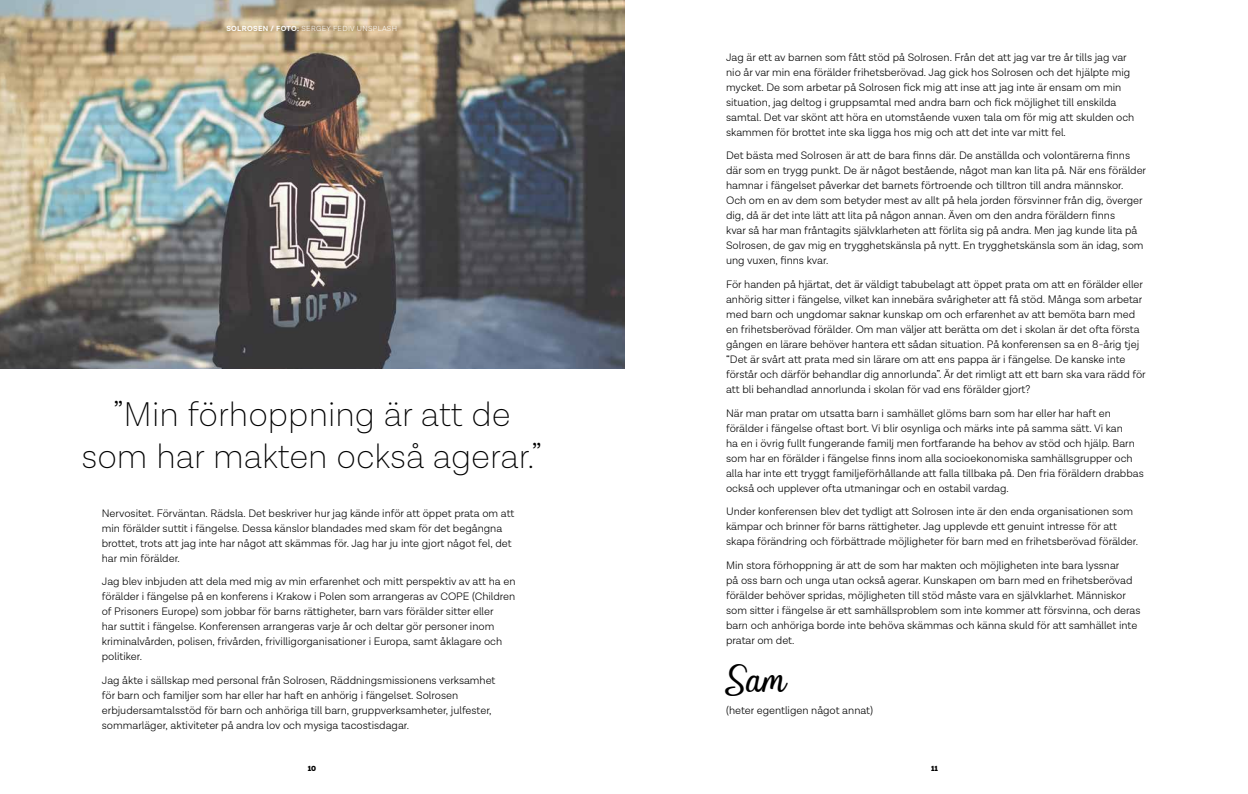
<style>
.page{position:relative;width:1248px;height:794px;background:#fff}
.page>*{position:absolute;margin:0;border:0;box-sizing:border-box;transform-origin:0 0}
.t1{font:300 expanded 35px/42px "Lota Grotesque";color:#000;text-align:center}
.t2{font:32px "Charline";color:#000}
.t3{font:300 11px/15px "Lota Grotesque";color:#000}
.t4{font:300 7.5px "Lota Grotesque";letter-spacing:.04em;color:#fff}
.t5{font:900 7.5px "Lota Grotesque";color:#000}
.s1{font-weight:700}
.s2{font-weight:600}
</style>
<div class="page">
<img style="left:0;top:0;width:624px;height:369px">
<p class="t4" style="left:226px;top:25px;width:172px"><span class="s1">SOLROSEN / FOTO</span><span class="s2">:</span> SERGEY FEDIV UNSPLASH</p>
<h1 class="t1" style="left:81px;top:394px;width:462px">”Min förhoppning är att de som har makten också agerar.”</h1>
<p class="t3" style="left:102px;top:505px;width:414px">Nervositet. Förväntan. Rädsla. Det beskriver hur jag kände inför att öppet prata om att min förälder suttit i fängelse. Dessa känslor blandades med skam för det begångna brottet, trots att jag inte har något att skämmas för. Jag har ju inte gjort något fel, det har min förälder.</p>
<p class="t3" style="left:102px;top:574px;width:415px">Jag blev inbjuden att dela med mig av min erfarenhet och mitt perspektiv av att ha en förälder i fängelse på en konferens i Krakow i Polen som arrangeras av COPE (Children of Prisoners Europe) som jobbar för barns rättigheter, barn vars förälder sitter eller<br>har suttit i fängelse. Konferensen arrangeras varje år och deltar gör personer inom kriminalvården, polisen, frivården, frivilligorganisationer i Europa, samt åklagare och politiker.</p>
<p class="t3" style="left:102px;top:672px;width:395px">Jag åkte i sällskap med personal från Solrosen, Räddningsmissionens verksamhet för barn och familjer som har eller har haft en anhörig i fängelset. Solrosen erbjudersamtalsstöd för barn och anhöriga till barn, gruppverksamheter, julfester, sommarläger, aktiviteter på andra lov och mysiga tacostisdagar.</p>
<p class="t3" style="left:726px;top:50px;width:410px">Jag är ett av barnen som fått stöd på Solrosen. Från det att jag var tre år tills jag var nio år var min ena förälder frihetsberövad. Jag gick hos Solrosen och det hjälpte mig mycket. De som arbetar på Solrosen fick mig att inse att jag inte är ensam om min situation, jag deltog i gruppsamtal med andra barn och fick möjlighet till enskilda samtal. Det var skönt att höra en utomstående vuxen tala om för mig att skulden och skammen för brottet inte ska ligga hos mig och att det inte var mitt fel.</p>
<p class="t3" style="left:726px;top:148px;width:421px">Det bästa med Solrosen är att de bara finns där. De anställda och volontärerna finns där som en trygg punkt. De är något bestående, något man kan lita på. När ens förälder hamnar i fängelset påverkar det barnets förtroende och tilltron till andra männskor.<br>Och om en av dem som betyder mest av allt på hela jorden försvinner från dig, överger dig, då är det inte lätt att lita på någon annan. Även om den andra föräldern finns<br>kvar så har man fråntagits självklarheten att förlita sig på andra. Men jag kunde lita på Solrosen, de gav mig en trygghetskänsla på nytt. En trygghetskänsla som än idag, som ung vuxen, finns kvar.</p>
<p class="t3" style="left:726px;top:277px;width:421px">För handen på hjärtat, det är väldigt tabubelagt att öppet prata om att en förälder eller anhörig sitter i fängelse, vilket kan innebära svårigheter att få stöd. Många som arbetar med barn och ungdomar saknar kunskap om och erfarenhet av att bemöta barn med en frihetsberövad förälder. Om man väljer att berätta om det i skolan är det ofta första gången en lärare behöver hantera ett sådan situation. På konferensen sa en 8-årig tjej “Det är svårt att prata med sin lärare om att ens pappa är i fängelse. De kanske inte förstår och därför behandlar dig annorlunda”. Är det rimligt att ett barn ska vara rädd för att bli behandlad annorlunda i skolan för vad ens förälder gjort?</p>
<p class="t3" style="left:726px;top:405px;width:419px">När man pratar om utsatta barn i samhället glöms barn som har eller har haft en förälder i fängelse oftast bort. Vi blir osynliga och märks inte på samma sätt. Vi kan<br>ha en i övrig fullt fungerande familj men fortfarande ha behov av stöd och hjälp. Barn som har en förälder i fängelse finns inom alla socioekonomiska samhällsgrupper och alla har inte ett tryggt familjeförhållande att falla tillbaka på. Den fria föräldern drabbas också och upplever ofta utmaningar och en ostabil vardag.</p>
<p class="t3" style="left:726px;top:504px;width:413px">Under konferensen blev det tydligt att Solrosen inte är den enda organisationen som kämpar och brinner för barns rättigheter. Jag upplevde ett genuint intresse för att skapa förändring och förbättrade möjligheter för barn med en frihetsberövad förälder.</p>
<p class="t3" style="left:726px;top:557px;width:416px">Min stora förhoppning är att de som har makten och möjligheten inte bara lyssnar<br>på oss barn och unga utan också agerar. Kunskapen om barn med en frihetsberövad förälder behöver spridas, möjligheten till stöd måste vara en självklarhet. Människor som sitter i fängelse är ett samhällsproblem som inte kommer att försvinna, och deras barn och anhöriga borde inte behöva skämmas och känna skuld för att samhället inte pratar om det.</p>
<h2 class="t2" style="left:726px;top:662px;width:62px">Sam</h2>
<p class="t3" style="left:726px;top:703px;width:148px">(heter egentligen något annat)</p>
<p class="t5" style="left:308px;top:764px;width:10px">10</p>
<p class="t5" style="left:931px;top:764px;width:8px">11</p>
</div>
